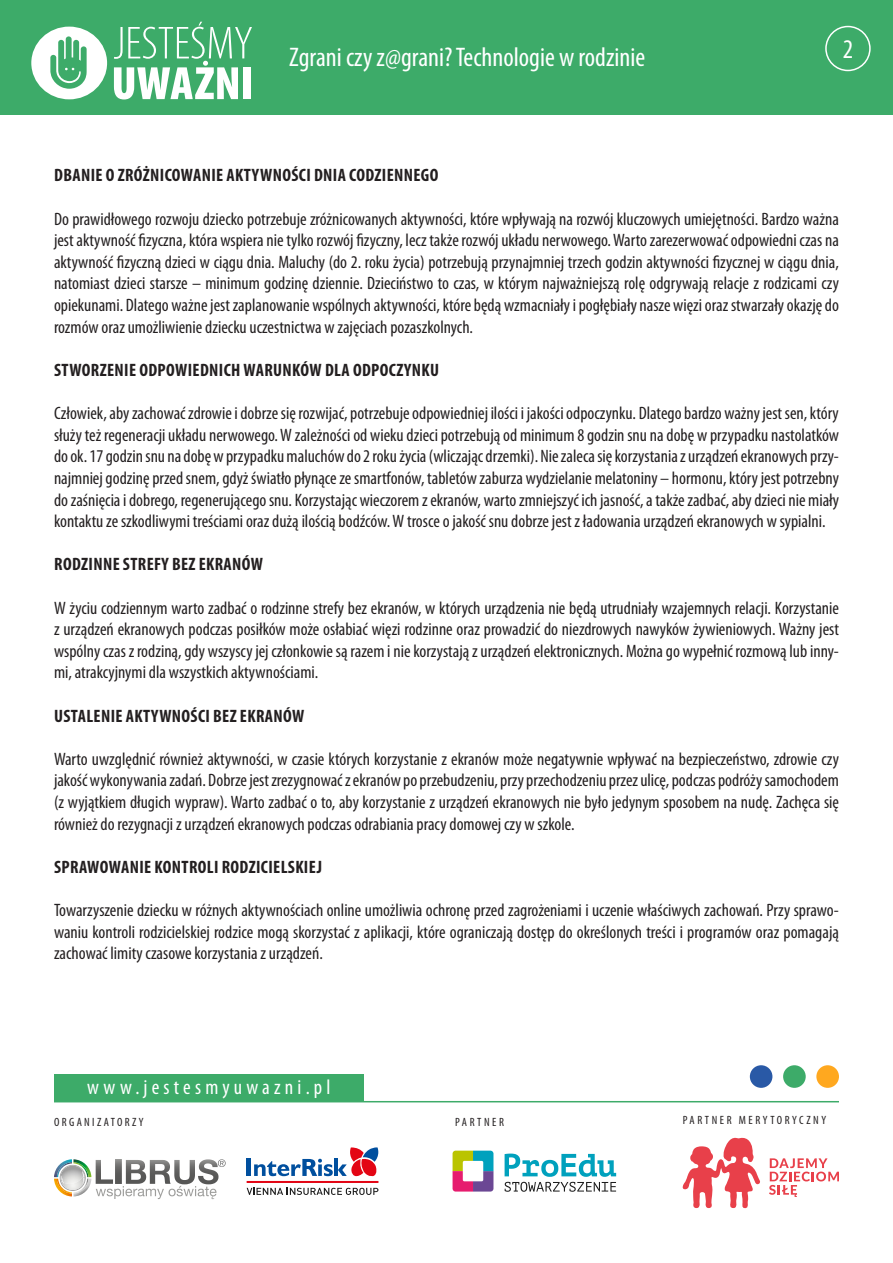
<style>
.page{position:relative;width:893px;height:1263px;background:#fff}
.page>*{position:absolute;margin:0;border:0;box-sizing:border-box;transform-origin:0 0}
.t1{font:condensed 27px "Myriad Pro";color:#fff}
.t2{font:condensed 21px "Myriad Pro";letter-spacing:.2em;color:#fff}
.t3{font:condensed 18px/21.6px "Myriad Pro";color:#231f20;text-align:justify}
.t4{font:700 condensed 18px "Myriad Pro";letter-spacing:.02em;color:#231f20}
.t5{font:condensed 12px "Myriad Pro";letter-spacing:.21em;color:#231f20}
</style>
<div class="page">
<div style="left:0;top:0;width:893px;height:115px;background:#3dab69"></div>
<svg style="left:31px;top:27px;width:76px;height:72px"></svg>
<svg style="left:114px;top:22px;width:138px;height:77px"></svg>
<div style="left:825px;top:26px;width:46px;height:45px;border:2px solid #fff;border-radius:50%"></div>
<hr style="left:54px;top:1101px;width:785px;height:1px;background:#3dab69">
<div style="left:750px;top:1065px;width:22px;height:23px;background:#2959a6;border-radius:50%"></div>
<div style="left:783px;top:1065px;width:23px;height:23px;background:#3dab69;border-radius:50%"></div>
<div style="left:816px;top:1065px;width:23px;height:23px;background:#ffa81f;border-radius:50%"></div>
<div style="left:54px;top:1074px;width:309px;height:28px;background:#3dab69"></div>
<img style="left:96px;top:1160px;width:17px;height:24px">
<img style="left:116px;top:1160px;width:5px;height:24px">
<img style="left:126px;top:1160px;width:20px;height:24px">
<img style="left:150px;top:1160px;width:21px;height:24px">
<img style="left:174px;top:1160px;width:21px;height:24px">
<img style="left:198px;top:1159px;width:20px;height:25px">
<svg style="left:96px;top:1186px;width:121px;height:13px"></svg>
<svg style="left:218px;top:1159px;width:8px;height:8px"></svg>
<img style="left:54px;top:1179px;width:37px;height:17px">
<img style="left:54px;top:1159px;width:37px;height:18px">
<img style="left:60px;top:1165px;width:26px;height:26px">
<img style="left:61px;top:1166px;width:24px;height:8px">
<img style="left:61px;top:1174px;width:24px;height:16px">
<svg style="left:82px;top:1171px;width:2px;height:13px"></svg>
<svg style="left:61px;top:1175px;width:3px;height:9px"></svg>
<hr style="left:247px;top:1181px;width:131px;height:2px;background:#e30514">
<svg style="left:247px;top:1188px;width:131px;height:7px"></svg>
<hr style="left:247px;top:1159px;width:4px;height:17px;background:#004f9e">
<svg style="left:254px;top:1147px;width:124px;height:30px"></svg>
<svg style="left:453px;top:1151px;width:40px;height:40px"></svg>
<svg style="left:505px;top:1153px;width:111px;height:39px"></svg>
<svg style="left:682px;top:1137px;width:78px;height:71px"></svg>
<svg style="left:769px;top:1158px;width:70px;height:39px"></svg>
<h1 class="t1" style="left:289px;top:40px;width:357px">Zgrani czy z@grani? Technologie w rodzinie</h1>
<h1 class="t1" style="left:843px;top:33px;width:12px">2</h1>
<p class="t4" style="left:54px;top:164px;width:386px">DBANIE O ZRÓŻNICOWANIE AKTYWNOŚCI DNIA CODZIENNEGO</p>
<p class="t3" style="left:54px;top:208px;width:786px">Do prawidłowego rozwoju dziecko potrzebuje zróżnicowanych aktywności, które wpływają na rozwój kluczowych umiejętności. Bardzo ważna jest aktywność fizyczna, która wspiera nie tylko rozwój fizyczny, lecz także rozwój układu nerwowego. Warto zarezerwować odpowiedni czas na aktywność fizyczną dzieci w ciągu dnia. Maluchy (do 2. roku życia) potrzebują przynajmniej trzech godzin aktywności fizycznej w ciągu dnia, natomiast dzieci starsze – minimum godzinę dziennie. Dzieciństwo to czas, w którym najważniejszą rolę odgrywają relacje z rodzicami czy opiekunami. Dlatego ważne jest zaplanowanie wspólnych aktywności, które będą wzmacniały i pogłębiały nasze więzi oraz stwarzały okazję do rozmów oraz umożliwienie dziecku uczestnictwa w zajęciach pozaszkolnych.</p>
<p class="t4" style="left:54px;top:359px;width:386px">STWORZENIE ODPOWIEDNICH WARUNKÓW DLA ODPOCZYNKU</p>
<p class="t3" style="left:54px;top:402px;width:787px">Człowiek, aby zachować zdrowie i dobrze się rozwijać, potrzebuje odpowiedniej ilości i jakości odpoczynku. Dlatego bardzo ważny jest sen, który służy też regeneracji układu nerwowego. W zależności od wieku dzieci potrzebują od minimum 8 godzin snu na dobę w przypadku nastolatków do ok. 17 godzin snu na dobę w przypadku maluchów do 2 roku życia (wliczając drzemki). Nie zaleca się korzystania z urządzeń ekranowych przy&shy;najmniej godzinę przed snem, gdyż światło płynące ze smartfonów, tabletów zaburza wydzielanie melatoniny – hormonu, który jest potrzebny do zaśnięcia i dobrego, regenerującego snu. Korzystając wieczorem z ekranów, warto zmniejszyć ich jasność, a także zadbać, aby dzieci nie miały kontaktu ze szkodliwymi treściami oraz dużą ilością bodźców. W trosce o jakość snu dobrze jest z ładowania urządzeń ekranowych w sypialni.</p>
<p class="t4" style="left:54px;top:553px;width:210px">RODZINNE STREFY BEZ EKRANÓW</p>
<p class="t3" style="left:54px;top:596px;width:787px">W życiu codziennym warto zadbać o rodzinne strefy bez ekranów, w których urządzenia nie będą utrudniały wzajemnych relacji. Korzystanie z urządzeń ekranowych podczas posiłków może osłabiać więzi rodzinne oraz prowadzić do niezdrowych nawyków żywieniowych. Ważny jest wspólny czas z rodziną, gdy wszyscy jej członkowie są razem i nie korzystają z urządzeń elektronicznych. Można go wypełnić rozmową lub inny&shy;mi, atrakcyjnymi dla wszystkich aktywnościami.</p>
<p class="t4" style="left:54px;top:704px;width:252px">USTALENIE AKTYWNOŚCI BEZ EKRANÓW</p>
<p class="t3" style="left:54px;top:748px;width:786px">Warto uwzględnić również aktywności, w czasie których korzystanie z ekranów może negatywnie wpływać na bezpieczeństwo, zdrowie czy jakość wykonywania zadań. Dobrze jest zrezygnować z ekranów po przebudzeniu, przy przechodzeniu przez ulicę, podczas podróży samochodem (z wyjątkiem długich wypraw). Warto zadbać o to, aby korzystanie z urządzeń ekranowych nie było jedynym sposobem na nudę. Zachęca się również do rezygnacji z urządzeń ekranowych podczas odrabiania pracy domowej czy w szkole.</p>
<p class="t4" style="left:54px;top:855px;width:269px">SPRAWOWANIE KONTROLI RODZICIELSKIEJ</p>
<p class="t3" style="left:54px;top:899px;width:786px">Towarzyszenie dziecku w różnych aktywnościach online umożliwia ochronę przed zagrożeniami i uczenie właściwych zachowań. Przy sprawo&shy;waniu kontroli rodzicielskiej rodzice mogą skorzystać z aplikacji, które ograniczają dostęp do określonych treści i programów oraz pomagają zachować limity czasowe korzystania z urządzeń.</p>
<p class="t2" style="left:87px;top:1075px;width:245px">www.jestesmyuwazni.pl</p>
<p class="t5" style="left:54px;top:1114px;width:91px">ORGANIZATORZY</p>
<p class="t5" style="left:455px;top:1114px;width:50px">PARTNER</p>
<p class="t5" style="left:683px;top:1112px;width:145px">PARTNER MERYTORYCZNY</p>
</div>
